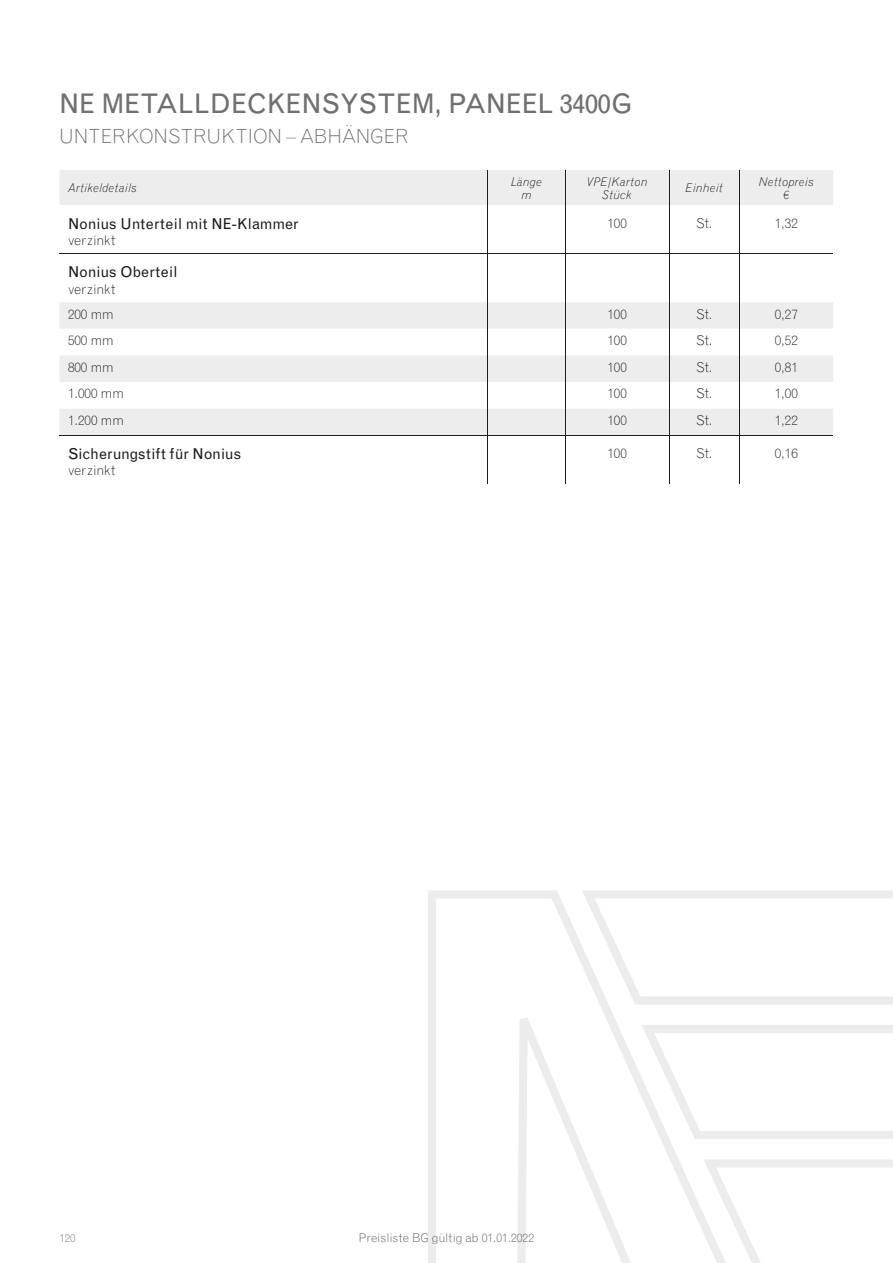
<style>
.page{position:relative;width:893px;height:1263px;background:#fff}
.page>*{position:absolute;margin:0;border:0;box-sizing:border-box;transform-origin:0 0}
.t1{font:27px "Grotesque MT Std";letter-spacing:-.005em;color:#70706f}
.t2{font:300 19.5px "Grotesque MT Std";letter-spacing:-.005em;color:#70706f}
.t3{font:15px "Grotesque MT Std";color:#1d1d1b}
.t4{font:300 13.5px/25px "Grotesque MT Std";color:#1d1d1b}
.t5{font:italic 300 12px/13.5px "Grotesque MT Std";color:#1d1d1b;text-align:center}
.t6{font:300 12px "Grotesque MT Std";color:#525251}
.t7{font:italic 300 12px/13.5px "Grotesque MT Std";letter-spacing:.02em;color:#1d1d1b;text-align:center}
.t8{font:300 11.25px "Grotesque MT Std";color:#70706f}
</style>
<div class="page">
<div style="left:60px;top:170px;width:773px;height:35px;background:#ededed"></div>
<svg style="left:60px;top:254px;width:773px;height:230px"></svg>
<hr style="left:488px;top:170px;width:1px;height:35px;background:#1d1d1b">
<hr style="left:488px;top:205px;width:1px;height:48px;background:#1d1d1b">
<hr style="left:488px;top:254px;width:1px;height:48px;background:#1d1d1b">
<svg style="left:488px;top:302px;width:1px;height:133px"></svg>
<hr style="left:488px;top:435px;width:1px;height:49px;background:#1d1d1b">
<hr style="left:565px;top:170px;width:1px;height:35px;background:#1d1d1b">
<hr style="left:669px;top:170px;width:1px;height:35px;background:#1d1d1b">
<hr style="left:739px;top:170px;width:1px;height:35px;background:#1d1d1b">
<hr style="left:565px;top:205px;width:1px;height:48px;background:#1d1d1b">
<hr style="left:669px;top:205px;width:1px;height:48px;background:#1d1d1b">
<hr style="left:739px;top:205px;width:1px;height:48px;background:#1d1d1b">
<hr style="left:565px;top:254px;width:1px;height:48px;background:#1d1d1b">
<hr style="left:669px;top:254px;width:1px;height:48px;background:#1d1d1b">
<hr style="left:739px;top:254px;width:1px;height:48px;background:#1d1d1b">
<svg style="left:565px;top:302px;width:1px;height:133px"></svg>
<svg style="left:669px;top:302px;width:1px;height:133px"></svg>
<svg style="left:739px;top:302px;width:1px;height:133px"></svg>
<hr style="left:565px;top:435px;width:1px;height:49px;background:#1d1d1b">
<hr style="left:669px;top:435px;width:1px;height:49px;background:#1d1d1b">
<hr style="left:739px;top:435px;width:1px;height:49px;background:#1d1d1b">
<hr style="left:60px;top:253px;width:111px;height:1px;background:#1d1d1b">
<hr style="left:176px;top:253px;width:312px;height:1px;background:#1d1d1b">
<hr style="left:488px;top:253px;width:77px;height:1px;background:#1d1d1b">
<hr style="left:565px;top:253px;width:104px;height:1px;background:#1d1d1b">
<hr style="left:669px;top:253px;width:71px;height:1px;background:#1d1d1b">
<hr style="left:740px;top:253px;width:93px;height:1px;background:#1d1d1b">
<hr style="left:60px;top:435px;width:111px;height:1px;background:#1d1d1b">
<hr style="left:176px;top:435px;width:312px;height:1px;background:#1d1d1b">
<hr style="left:488px;top:435px;width:77px;height:1px;background:#1d1d1b">
<hr style="left:565px;top:435px;width:104px;height:1px;background:#1d1d1b">
<hr style="left:669px;top:435px;width:71px;height:1px;background:#1d1d1b">
<hr style="left:740px;top:435px;width:93px;height:1px;background:#1d1d1b">
<svg style="left:428px;top:890px;width:275px;height:373px"></svg>
<svg style="left:428px;top:1233px;width:98px;height:11px"></svg>
<svg style="left:582px;top:890px;width:311px;height:114px"></svg>
<svg style="left:703px;top:1160px;width:190px;height:103px"></svg>
<svg style="left:641px;top:1025px;width:252px;height:114px"></svg>
<h1 class="t1" style="left:59px;top:88px;width:575px">NE METALLDECKENSYSTEM, PANEEL 3400G</h1>
<h2 class="t2" style="left:59px;top:124px;width:351px">UNTERKONSTRUKTION – ABHÄNGER</h2>
<p class="t5" style="left:68px;top:181px;width:70px">Artikeldetails</p>
<p class="t5" style="left:511px;top:175px;width:32px">Länge m</p>
<p class="t5" style="left:586px;top:175px;width:63px">VPE/Karton<br>Stück</p>
<p class="t5" style="left:685px;top:181px;width:39px">Einheit</p>
<p class="t7" style="left:759px;top:175px;width:57px">Nettopreis €</p>
<p class="t3" style="left:68px;top:215px;width:232px">Nonius Unterteil mit NE-Klammer</p>
<p class="t4" style="left:68px;top:228px;width:49px">verzinkt</p>
<p class="t4" style="left:607px;top:210px;width:21px">100</p>
<p class="t4" style="left:696px;top:210px;width:18px">St.</p>
<p class="t4" style="left:775px;top:210px;width:25px">1,32</p>
<p class="t3" style="left:68px;top:263px;width:111px">Nonius Oberteil</p>
<p class="t4" style="left:68px;top:276px;width:49px">verzinkt<br>200 mm</p>
<p class="t4" style="left:607px;top:301px;width:21px">100</p>
<p class="t4" style="left:696px;top:301px;width:18px">St.</p>
<p class="t4" style="left:775px;top:301px;width:25px">0,27</p>
<p class="t4" style="left:68px;top:328px;width:47px">500 mm</p>
<p class="t4" style="left:607px;top:328px;width:21px">100</p>
<p class="t4" style="left:696px;top:328px;width:18px">St.</p>
<p class="t4" style="left:775px;top:328px;width:25px">0,52</p>
<p class="t4" style="left:68px;top:355px;width:47px">800 mm</p>
<p class="t4" style="left:607px;top:355px;width:21px">100</p>
<p class="t4" style="left:696px;top:355px;width:18px">St.</p>
<p class="t4" style="left:775px;top:355px;width:25px">0,81</p>
<p class="t4" style="left:68px;top:381px;width:57px">1.000 mm</p>
<p class="t4" style="left:607px;top:381px;width:21px">100</p>
<p class="t4" style="left:696px;top:381px;width:18px">St.</p>
<p class="t4" style="left:775px;top:381px;width:25px">1,00</p>
<p class="t4" style="left:68px;top:408px;width:57px">1.200 mm</p>
<p class="t4" style="left:607px;top:408px;width:21px">100</p>
<p class="t4" style="left:696px;top:408px;width:18px">St.</p>
<p class="t4" style="left:775px;top:408px;width:25px">1,22</p>
<p class="t3" style="left:68px;top:445px;width:175px">Sicherungstift für Nonius</p>
<p class="t4" style="left:68px;top:458px;width:49px">verzinkt</p>
<p class="t4" style="left:607px;top:440px;width:21px">100</p>
<p class="t4" style="left:696px;top:440px;width:18px">St.</p>
<p class="t4" style="left:775px;top:440px;width:25px">0,16</p>
<p class="t8" style="left:60px;top:1231px;width:18px">120</p>
<p class="t6" style="left:359px;top:1230px;width:177px">Preisliste BG gültig ab 01.01.2022</p>
</div>
